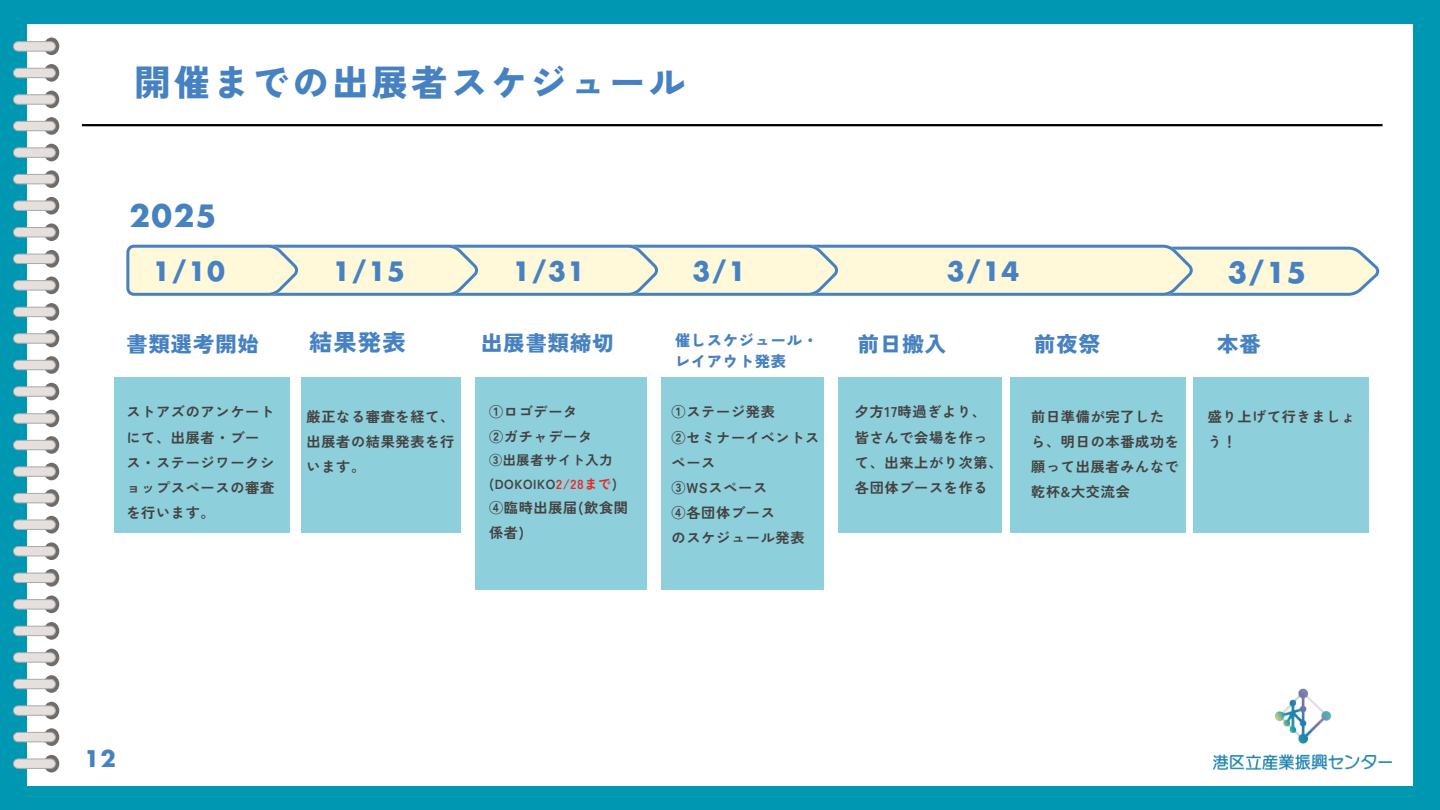
<style>
.page{position:relative;width:1440px;height:810px;background:#0097b2}
.page>*{position:absolute;margin:0;border:0;box-sizing:border-box;transform-origin:0 0}
.t1{font:900 36px "Zen Kaku Gothic New";letter-spacing:.1em;color:#4681c2}
.t2{font:700 30.1px "Futura LT Pro";color:#4681c2}
.t3{font:700 28.2px "Futura LT Pro";color:#4681c2}
.t4{font:700 26.1px "Futura LT Pro";letter-spacing:.05em;color:#4681c2}
.t5{font:900 23.2px "Zen Kaku Gothic New";color:#4681c2}
.t6{font:700 22.5px "Futura LT Pro";color:#4681c2}
.t7{font:900 21.2px "Zen Kaku Gothic New";letter-spacing:.05em;color:#4681c2}
.t8{font:900 15.2px/21px "Zen Kaku Gothic New";letter-spacing:.05em;color:#4681c2}
.t9{font:700 14.1px/25.2px "Zen Kaku Gothic New";letter-spacing:.05em;color:#444241}
.t10{font:700 13.1px/23.2px "Zen Kaku Gothic New";letter-spacing:.05em;color:#444241}
.s1{color:#e92723}
</style>
<div class="page">
<div style="left:27px;top:24px;width:1386px;height:762px;background:#fff"></div>
<svg style="left:13px;top:38px;width:46px;height:362px"></svg>
<svg style="left:13px;top:410px;width:46px;height:362px"></svg>
<hr style="left:82px;top:124px;width:1301px;height:2px;background:#000">
<svg style="left:126px;top:245px;width:1253px;height:51px;background:#e7e8d6"></svg>
<div style="left:114px;top:377px;width:175px;height:155px;background:#8dd0dc"></div>
<div style="left:661px;top:377px;width:162px;height:212px;background:#8dd0dc"></div>
<div style="left:839px;top:377px;width:163px;height:155px;background:#8dd0dc"></div>
<div style="left:1010px;top:377px;width:175px;height:155px;background:#8dd0dc"></div>
<div style="left:1193px;top:377px;width:175px;height:155px;background:#8dd0dc"></div>
<div style="left:475px;top:377px;width:172px;height:212px;background:#8dd0dc"></div>
<div style="left:301px;top:377px;width:159px;height:155px;background:#8dd0dc"></div>
<img style="left:1213px;top:688px;width:179px;height:81px">
<p class="t1" style="left:134px;top:55px;width:552px">開催までの出展者スケジュール</p>
<h4 class="t2" style="left:129px;top:202px;width:89px">2025</h4>
<h3 class="t4" style="left:153px;top:259px;width:74px">1/10</h3>
<h3 class="t4" style="left:333px;top:259px;width:74px">1/15</h3>
<h2 class="t4" style="left:513px;top:259px;width:74px">1/31</h2>
<h4 class="t4" style="left:692px;top:259px;width:55px">3/1</h4>
<h3 class="t4" style="left:947px;top:259px;width:74px">3/14</h3>
<h1 class="t3" style="left:1228px;top:260px;width:80px">3/15</h1>
<h2 class="t7" style="left:126px;top:327px;width:134px">書類選考開始</h2>
<h3 class="t5" style="left:309px;top:325px;width:98px">結果発表</h3>
<h3 class="t7" style="left:481px;top:327px;width:134px">出展書類締切</h3>
<h4 class="t9" style="left:126px;top:399px;width:149px">ストアズのアンケートにて、出展者・ブース・ステージワークショップスペースの審査を行います。</h4>
<h6 class="t9" style="left:307px;top:403px;width:149px;text-align:justify">厳正なる審査を経て、出展者の結果発表を行います。</h6>
<h6 class="t9" style="left:489px;top:399px;width:90px">①ロゴデータ</h6>
<p class="t9" style="left:489px;top:423px;width:105px">②ガチャデータ</p>
<p class="t10" style="left:489px;top:448px;width:129px">③出展者サイト入力(DOKOIKO<span class="s1">2/28まで</span>)</p>
<p class="t9" style="left:489px;top:495px;width:140px;line-height:24.8px">④臨時出展届(飲食関係者)</p>
<h4 class="t8" style="left:675px;top:329px;width:144px">催しスケジュール・レイアウト発表</h4>
<h4 class="t7" style="left:858px;top:327px;width:90px">前日搬入</h4>
<h6 class="t7" style="left:1034px;top:327px;width:67px">前夜祭</h6>
<h4 class="t7" style="left:1217px;top:327px;width:45px">本番</h4>
<p class="t9" style="left:672px;top:399px;width:149px">①ステージ発表<br>②セミナーイベントスペース<br>③WSスペース<br>④各団体ブース<br>のスケジュール発表</p>
<h5 class="t9" style="left:855px;top:399px;width:149px">夕方17時過ぎより、皆さんで会場を作って、出来上がり次第、各団体ブースを作る</h5>
<h6 class="t9" style="left:1031px;top:403px;width:149px">前日準備が完了したら、明日の本番成功を願って出展者みんなで乾杯&amp;大交流会</h6>
<h6 class="t9" style="left:1208px;top:403px;width:149px">盛り上げて行きましょう！</h6>
<h6 class="t6" style="left:84px;top:749px;width:33px">12</h6>
</div>
